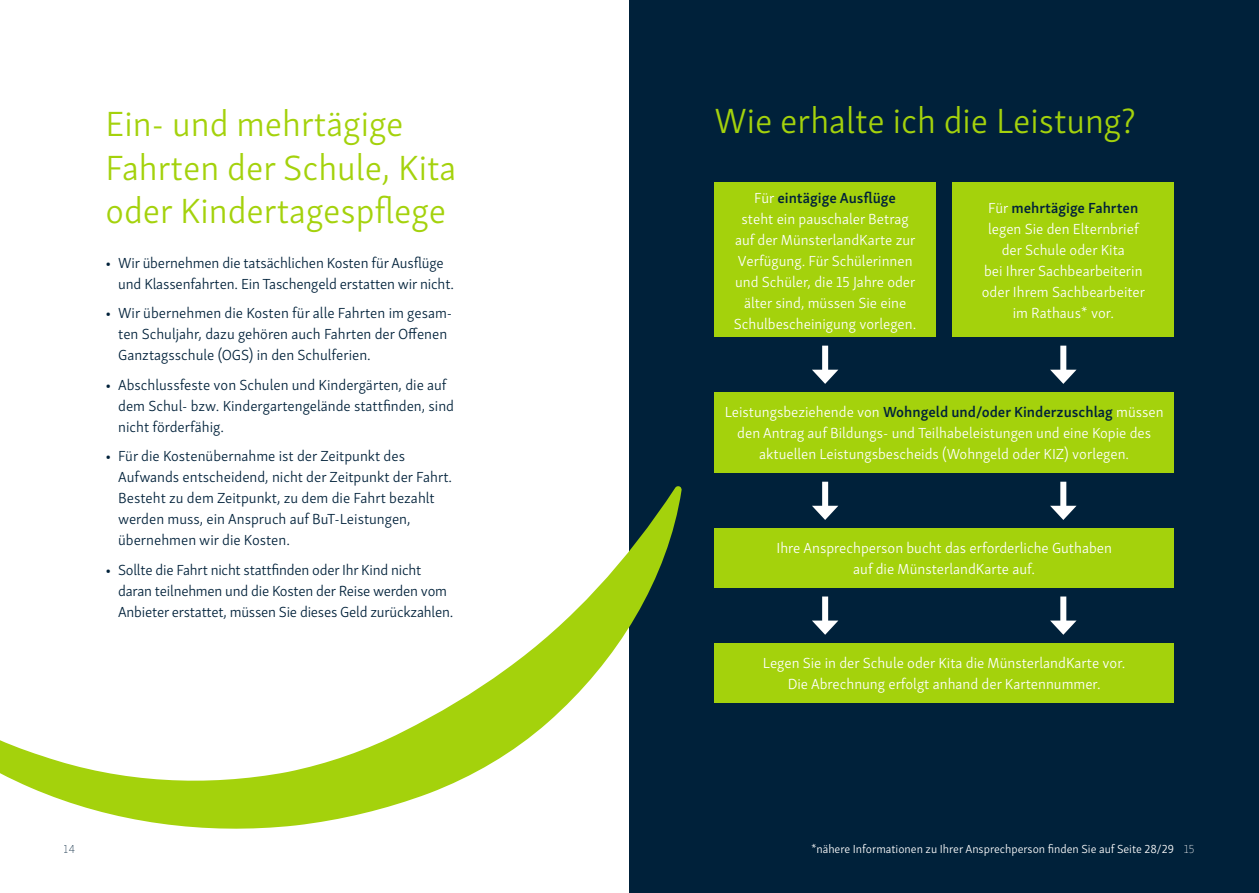
<style>
.page{position:relative;width:1259px;height:893px;background:#fff}
.page>*{position:absolute;margin:0;border:0;box-sizing:border-box;transform-origin:0 0}
.t1{font:300 36px/43.2px "Skolar Sans Latn";color:#a4d20c}
.t2{font:300 15px/21px "Skolar Sans Latn";color:#00213a}
.t3{font:300 15px/21px "Skolar Sans Latn";color:#fff;text-align:center}
.t4{font:300 12px "Skolar Sans Latn";color:#fff}
.t5{font:100 12px "Skolar Sans Latn";color:#00213a}
.s1{font-weight:600;color:#00213a}
.s2{font-weight:100}
</style>
<div class="page">
<div style="left:629px;top:0;width:630px;height:893px;background:#00213a"></div>
<svg style="left:0;top:486px;width:682px;height:343px"></svg>
<div style="left:714px;top:183px;width:221px;height:154px;background:#a4d20c"></div>
<div style="left:952px;top:183px;width:222px;height:154px;background:#a4d20c"></div>
<div style="left:714px;top:392px;width:460px;height:81px;background:#a4d20c"></div>
<div style="left:714px;top:528px;width:460px;height:60px;background:#a4d20c"></div>
<div style="left:714px;top:643px;width:460px;height:60px;background:#a4d20c"></div>
<div style="left:1060px;top:346px;width:6px;height:29px;background:#fff"></div>
<svg style="left:1050px;top:370px;width:26px;height:14px"></svg>
<div style="left:1060px;top:482px;width:6px;height:29px;background:#fff"></div>
<svg style="left:1050px;top:506px;width:26px;height:14px"></svg>
<div style="left:1060px;top:596px;width:6px;height:30px;background:#fff"></div>
<svg style="left:1050px;top:621px;width:26px;height:14px"></svg>
<div style="left:822px;top:346px;width:6px;height:29px;background:#fff"></div>
<svg style="left:812px;top:370px;width:26px;height:14px"></svg>
<div style="left:822px;top:482px;width:6px;height:29px;background:#fff"></div>
<svg style="left:812px;top:506px;width:26px;height:14px"></svg>
<div style="left:822px;top:596px;width:6px;height:30px;background:#fff"></div>
<svg style="left:812px;top:621px;width:26px;height:14px"></svg>
<h1 class="t1" style="left:105px;top:100px;width:352px">Ein- und mehrtägige<br>Fahrten der Schule, Kita oder Kindertagespflege</h1>
<p class="t2" style="left:118px;top:251px;width:337px;text-indent:-13px">• Wir übernehmen die tatsächlichen Kosten für Ausflüge und Klassenfahrten. Ein Taschengeld erstatten wir nicht.</p>
<p class="t2" style="left:118px;top:301px;width:335px;text-indent:-13px">• Wir übernehmen die Kosten für alle Fahrten im gesam&shy;ten Schuljahr, dazu gehören auch Fahrten der Offenen<br>Ganztagsschule (OGS) in den Schulferien.</p>
<p class="t2" style="left:118px;top:373px;width:337px;text-indent:-13px">• Abschlussfeste von Schulen und Kindergärten, die auf dem Schul- bzw. Kindergartengelände stattfinden, sind nicht förderfähig.</p>
<p class="t2" style="left:118px;top:444px;width:335px;text-indent:-13px">• Für die Kostenübernahme ist der Zeitpunkt des Aufwands entscheidend, nicht der Zeitpunkt der Fahrt.<br>Besteht zu dem Zeitpunkt, zu dem die Fahrt bezahlt werden muss, ein Anspruch auf BuT-Leistungen, übernehmen wir die Kosten.</p>
<p class="t2" style="left:118px;top:558px;width:336px;text-indent:-13px">• Sollte die Fahrt nicht stattfinden oder Ihr Kind nicht daran teilnehmen und die Kosten der Reise werden vom<br>Anbieter erstattet, müssen Sie dieses Geld zurückzahlen.</p>
<p class="t5" style="left:64px;top:841px;width:13px">14</p>
<h1 class="t1" style="left:714px;top:97px;width:422px">Wie erhalte ich die Leistung?</h1>
<p class="t3" style="left:734px;top:186px;width:184px">Für <span class="s1">eintägige Ausflüge<br></span>steht ein pauschaler Betrag auf der MünsterlandKarte zur<br>Verfügung. Für Schülerinnen und Schüler, die 15 Jahre oder älter sind, müssen Sie eine<br>Schulbescheinigung vorlegen.</p>
<p class="t3" style="left:982px;top:196px;width:165px">Für <span class="s1">mehrtägige Fahrten </span>legen Sie den Elternbrief der Schule oder Kita<br>bei Ihrer Sachbearbeiterin oder Ihrem Sachbearbeiter im Rathaus* vor.</p>
<p class="t3" style="left:725px;top:401px;width:440px">Leistungsbeziehende von <span class="s1">Wohngeld und/oder Kinderzuschlag</span> müssen den Antrag auf Bildungs- und Teilhabeleistungen und eine Kopie des aktuellen Leistungsbescheids (Wohngeld oder KIZ) vorlegen.</p>
<p class="t3" style="left:776px;top:537px;width:337px">Ihre Ansprechperson bucht das erforderliche Guthaben auf die MünsterlandKarte auf.</p>
<p class="t3" style="left:763px;top:651px;width:364px">Legen Sie in der Schule oder Kita die MünsterlandKarte vor.<br>Die Abrechnung erfolgt anhand der Kartennummer.</p>
<p class="t4" style="left:811px;top:840px;width:385px">*nähere Informationen zu Ihrer Ansprechperson finden Sie auf Seite 28/29 <span class="s2">15</span></p>
</div>
